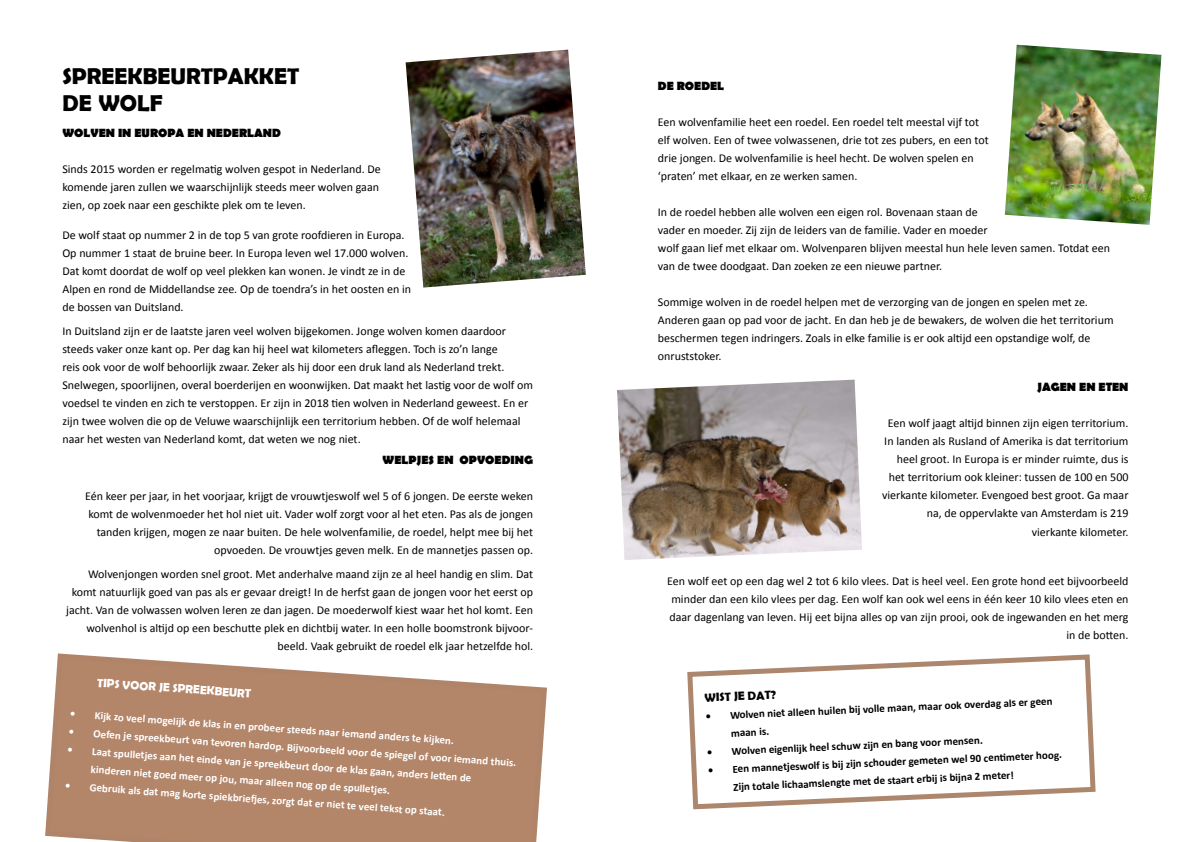
<style>
.page{position:relative;width:1191px;height:842px;background:#fff}
.page>*{position:absolute;margin:0;border:0;box-sizing:border-box;transform-origin:0 0}
.t1{font:700 23px/27.6px "Berlin Sans FB Demi";color:#000}
.t2{font:12px/18px "Calibri";color:#000}
.t3{font:700 12px "Berlin Sans FB";color:#000}
.t4{font:700 12px "Berlin Sans FB Demi";color:#fff}
.t5{font:700 12px "Berlin Sans FB Demi";color:#000}
.t6{font:700 11px/18px "Calibri";color:#fff}
.t7{font:700 11px/19.1px "Calibri";color:#000}
</style>
<div class="page">
<svg style="left:687px;top:654px;width:409px;height:156px"></svg>
<svg style="left:45px;top:653px;width:502px;height:189px;background:#bb927a"></svg>
<img style="left:617px;top:380px;width:245px;height:180px">
<img style="left:405px;top:50px;width:181px;height:238px">
<img style="left:1004px;top:45px;width:157px;height:180px">
<h1 class="t1" style="left:62px;top:62px;width:238px">SPREEKBEURTPAKKET<br>DE WOLF</h1>
<p class="t3" style="left:62px;top:126px;width:220px">WOLVEN IN EUROPA EN NEDERLAND</p>
<p class="t2" style="left:62px;top:159px;width:320px">Sinds 2015 worden er regelmatig wolven gespot in Nederland. De komende jaren zullen we waarschijnlijk steeds meer wolven gaan zien, op zoek naar een geschikte plek om te leven.</p>
<p class="t2" style="left:62px;top:225px;width:350px">De wolf staat op nummer 2 in de top 5 van grote roofdieren in Europa.<br>Op nummer 1 staat de bruine beer. In Europa leven wel 17.000 wolven.<br>Dat komt doordat de wolf op veel plekken kan wonen. Je vindt ze in de Alpen en rond de Middellandse zee. Op de toendra’s in het oosten en in de bossen van Duitsland.</p>
<p class="t2" style="left:62px;top:321px;width:472px">In Duitsland zijn er de laatste jaren veel wolven bijgekomen. Jonge wolven komen daardoor steeds vaker onze kant op. Per dag kan hij heel wat kilometers afleggen. Toch is zo’n lange<br>reis ook voor de wolf behoorlijk zwaar. Zeker als hij door een druk land als Nederland trekt.<br>Snelwegen, spoorlijnen, overal boerderijen en woonwijken. Dat maakt het lastig voor de wolf om voedsel te vinden en zich te verstoppen. Er zijn in 2018 tien wolven in Nederland geweest. En er zijn twee wolven die op de Veluwe waarschijnlijk een territorium hebben. Of de wolf helemaal naar het westen van Nederland komt, dat weten we nog niet.</p>
<p class="t3" style="left:382px;top:453px;width:152px">WELPJES EN OPVOEDING</p>
<p class="t2" style="left:85px;top:486px;width:449px;text-align:right">Eén keer per jaar, in het voorjaar, krijgt de vrouwtjeswolf wel 5 of 6 jongen. De eerste weken komt de wolvenmoeder het hol niet uit. Vader wolf zorgt voor al het eten. Pas als de jongen tanden krijgen, mogen ze naar buiten. De hele wolvenfamilie, de roedel, helpt mee bij het opvoeden. De vrouwtjes geven melk. En de mannetjes passen op.</p>
<p class="t2" style="left:66px;top:564px;width:468px;text-align:right">Wolvenjongen worden snel groot. Met anderhalve maand zijn ze al heel handig en slim. Dat komt natuurlijk goed van pas als er gevaar dreigt! In de herfst gaan de jongen voor het eerst op jacht. Van de volwassen wolven leren ze dan jagen. De moederwolf kiest waar het hol komt. Een wolvenhol is altijd op een beschutte plek en dichtbij water. In een holle boomstronk bijvoor&shy;beeld. Vaak gebruikt de roedel elk jaar hetzelfde hol.</p>
<p class="t4" style="left:97px;top:676px;width:156px;rotate:4deg">TIPS VOOR JE SPREEKBEURT</p>
<p class="t6" style="left:71px;top:704px;width:386px;rotate:4deg">• Kijk zo veel mogelijk de klas in en probeer steeds naar iemand anders te kijken.</p>
<p class="t6" style="left:69px;top:722px;width:450px;rotate:4deg">• Oefen je spreekbeurt van tevoren hardop. Bijvoorbeeld voor de spiegel of voor iemand thuis.</p>
<p class="t6" style="left:93px;top:742px;width:381px;text-indent:-25px;rotate:4deg">• Laat spulletjes aan het einde van je spreekbeurt door de klas gaan, anders lett en de kinderen niet goed meer op jou, maar alleen nog op de spulletjes.</p>
<p class="t6" style="left:66px;top:776px;width:382px;rotate:4deg">• Gebruik als dat mag korte spiekbriefj es, zorgt dat er niet te veel tekst op staat.</p>
<p class="t3" style="left:658px;top:79px;width:68px">DE ROEDEL</p>
<p class="t2" style="left:658px;top:113px;width:332px">Een wolvenfamilie heet een roedel. Een roedel telt meestal vijf tot elf wolven. Een of twee volwassenen, drie tot zes pubers, en een tot drie jongen. De wolvenfamilie is heel hecht. De wolven spelen en ‘praten’ met elkaar, en ze werken samen.</p>
<p class="t2" style="left:658px;top:203px;width:454px">In de roedel hebben alle wolven een eigen rol. Bovenaan staan de<br>vader en moeder. Zij zijn de leiders van de familie. Vader en moeder<br>wolf gaan lief met elkaar om. Wolvenparen blijven meestal hun hele leven samen. Totdat een van de twee doodgaat. Dan zoeken ze een nieuwe partner.</p>
<p class="t2" style="left:658px;top:293px;width:457px">Sommige wolven in de roedel helpen met de verzorging van de jongen en spelen met ze.<br>Anderen gaan op pad voor de jacht. En dan heb je de bewakers, de wolven die het territorium beschermen tegen indringers. Zoals in elke familie is er ook altijd een opstandige wolf, de onruststoker.</p>
<p class="t3" style="left:1037px;top:381px;width:93px">JAGEN EN ETEN</p>
<p class="t2" style="left:882px;top:414px;width:248px;text-align:right">Een wolf jaagt altijd binnen zijn eigen territorium.<br>In landen als Rusland of Amerika is dat territorium heel groot. In Europa is er minder ruimte, dus is het territorium ook kleiner: tussen de 100 en 500 vierkante kilometer. Evengoed best groot. Ga maar na, de oppervlakte van Amsterdam is 219 vierkante kilometer.</p>
<p class="t2" style="left:667px;top:571px;width:463px;text-align:right">Een wolf eet op een dag wel 2 tot 6 kilo vlees. Dat is heel veel. Een grote hond eet bijvoorbeeld minder dan een kilo vlees per dag. Een wolf kan ook wel eens in één keer 10 kilo vlees eten en daar dagenlang van leven. Hij eet bijna alles op van zijn prooi, ook de ingewanden en het merg in de botten.</p>
<p class="t5" style="left:704px;top:690px;width:73px;rotate:-2deg">WIST JE DAT?</p>
<p class="t7" style="left:730px;top:704px;width:324px;text-indent:-25px;rotate:-2deg">• Wolven niet alleen huilen bij volle maan, maar ook overdag als er geen maan is.</p>
<p class="t7" style="left:707px;top:741px;width:277px;rotate:-2deg">• Wolven eigenlijk heel schuw zijn en bang voor mensen.</p>
<p class="t7" style="left:732px;top:758px;width:331px;line-height:18.1px;text-indent:-25px;rotate:-2deg">• Een mannetjeswolf is bij zijn schouder gemeten wel 90 centi meter hoog.<br>Zijn totale lichaamslengte met de staart erbij is bijna 2 meter!</p>
</div>
